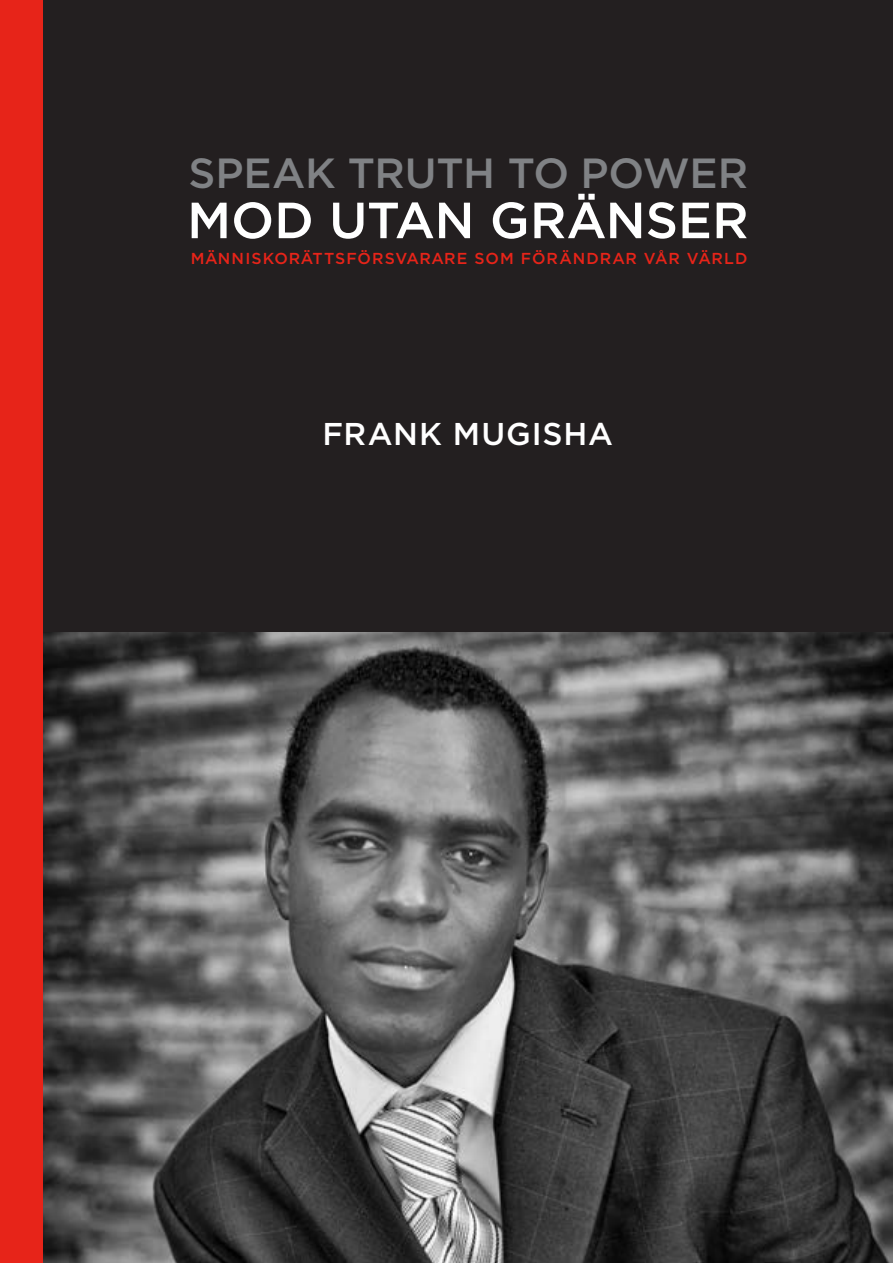
<style>
.page{position:relative;width:893px;height:1263px;background:#fff}
.page>*{position:absolute;margin:0;border:0;box-sizing:border-box;transform-origin:0 0}
.t1{font:500 50.7px "Gotham HTF";color:#fff}
.t2{font:500 42.15px "Gotham HTF";letter-spacing:-.005em;color:#808285}
.RUBRIK-INTERVJUPERSO{font:500 31.5px "Gotham";letter-spacing:.025em;color:#fff}
.t3{font:500 15.9px "Gotham";letter-spacing:.055em;color:#e72419}
</style>
<div class="page">
<img style="left:43px;top:631px;width:850px;height:632px">
<div style="left:43px;top:0;width:850px;height:631px;background:#231f20"></div>
<div style="left:0;top:0;width:43px;height:1263px;background:#e72419"></div>
<p class="t2" style="left:188px;top:150px;width:561px">SPEAK TRUTH TO POWER</p>
<p class="t1" style="left:187px;top:191px;width:563px">MOD UTAN GRÄNSER</p>
<p class="t3" style="left:191px;top:249px;width:558px">MÄNNISKORÄTTSFÖRSVARARE SOM FÖRÄNDRAR VÅR VÄRLD</p>
<p class="RUBRIK-INTERVJUPERSO" style="left:322px;top:416px;width:292px">FRANK MUGISHA</p>
</div>
